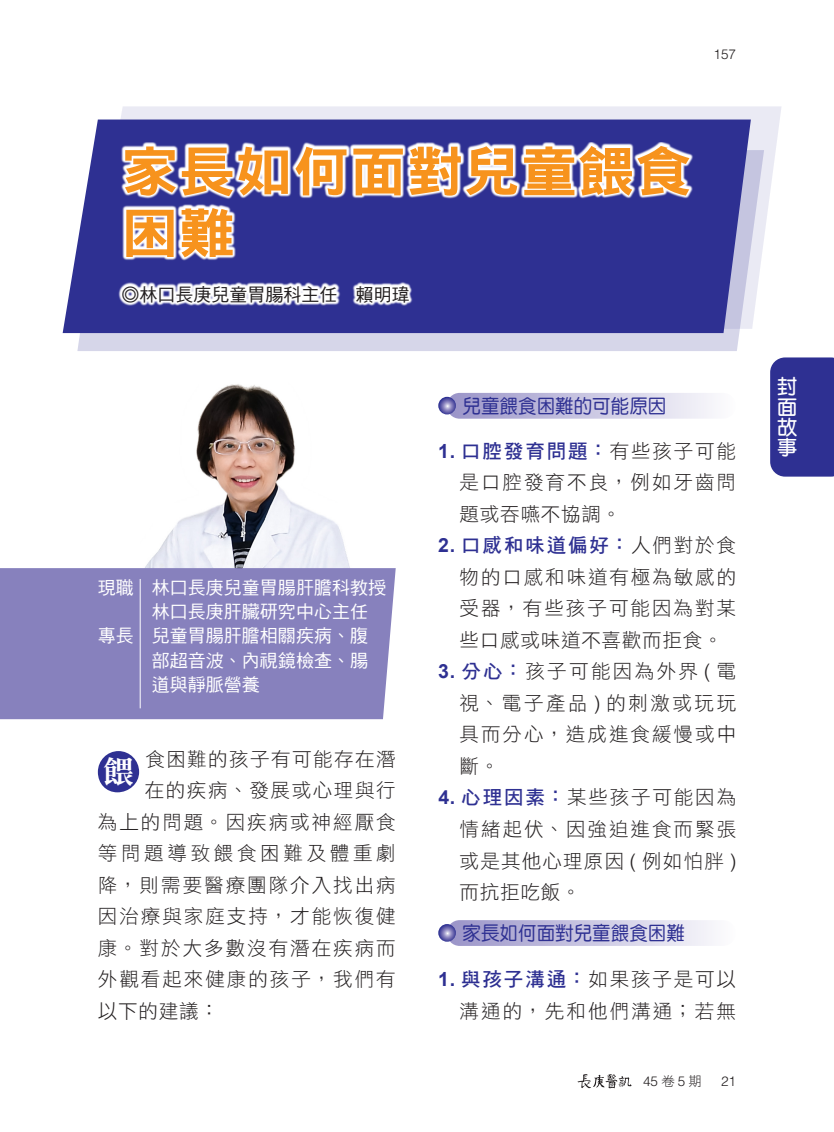
<style>
.page{position:relative;width:834px;height:1132px;background:#fff}
.page>*{position:absolute;margin:0;border:0;box-sizing:border-box;transform-origin:0 0}
.t1{font:54.15px/61.5px "DF Hei Std W9";color:#f7931d;scale:1.05 1}
.t2{font:31.5px "DF Ming Std W9";color:#fff}
.t3{font:700 20.25px/20.2px "AR Yuan B5";color:#fff;text-align:justify}
.t4{font:19.5px/31.5px "DF Hei Std W3";letter-spacing:.1em;color:#231f20;text-align:justify}
.t5{font:19.5px "DF Hei Std W7";letter-spacing:.095em;color:#2e3092}
.t6{font:19.5px "DF Yuan Std W5";color:#2e3092;scale:.95 1}
.t7{font:19.5px "DF Hei Std W3";letter-spacing:.19em;color:#231f20}
.t8{font:19.5px "DF Hei Std W3";letter-spacing:.075em;color:#231f20}
.t9{font:18px "DF Hei Std W5";color:#fff}
.t10{font:18px "DF Hei Std W5";color:#231f20}
.t11{font:300 13.5px "Helvetica LT Std";color:#231f20}
.s1{font-family:"Arial";font-weight:700}
.s2{font-family:"DF Hei Std W3";color:#231f20}
.s3{font-family:"Arial";font-weight:700;color:#2e3092}
.s4{font-family:"DF Hei Std W7";color:#2e3092}
.s5{font-family:"Helvetica LT Std";font-weight:300}
.s6{font-family:"DF Hei Std W3";font-weight:400}
</style>
<div class="page">
<div style="left:121px;top:106px;width:660px;height:69px;background:#eaeaf4"></div>
<svg style="left:71px;top:150px;width:701px;height:201px;background:#dbdbec"></svg>
<svg style="left:62px;top:119px;width:699px;height:214px;background:#4d4fa2"></svg>
<div style="left:770px;top:357px;width:63px;height:119px;background:#2e3092"></div>
<div style="left:98px;top:750px;width:41px;height:42px;background:#2e3092;border-radius:50%"></div>
<div style="left:446px;top:393px;width:290px;height:25px;background:linear-gradient(to right,#9892c6,#fefefe);border-radius:13px"></div>
<svg style="left:438px;top:396px;width:18px;height:18px"></svg>
<div style="left:446px;top:919px;width:290px;height:26px;background:linear-gradient(to right,#9b95c8,#fcfcfd);border-radius:13px"></div>
<svg style="left:438px;top:923px;width:18px;height:18px"></svg>
<img style="left:145px;top:384px;width:205px;height:184px">
<div style="left:0;top:568px;width:396px;height:151px;background:#8781bd"></div>
<hr style="left:140px;top:578px;width:1px;height:130px;background:#fff">
<svg style="left:118px;top:142px;width:575px;height:164px;fill:#2e3092"></svg>
<svg style="left:577px;top:1074px;width:54px;height:13px"></svg>
<p class="t11" style="left:713px;top:46px;width:24px">157</p>
<h1 class="t1" style="left:121px;top:139px;width:544px">家長如何面對兒童餵食困難</h1>
<p class="t10" style="left:121px;top:284px;width:290px">◎林口長庚兒童胃腸科主任　賴明瑋</p>
<p class="t9" style="left:98px;top:578px;width:290px">現職 林口長庚兒童胃腸肝膽科教授</p>
<p class="t9" style="left:98px;top:602px;width:272px">　　　林口長庚肝臟研究中心主任</p>
<p class="t9" style="left:98px;top:626px;width:272px">專長 兒童胃腸肝膽相關疾病、腹</p>
<p class="t9" style="left:152px;top:650px;width:218px">部超音波、內視鏡檢查、腸</p>
<p class="t9" style="left:152px;top:674px;width:110px">道與靜脈營養</p>
<h2 class="t2" style="left:103px;top:754px;width:33px">餵</h2>
<p class="t8" style="left:145px;top:748px;width:252px">食困難的孩子有可能存在潛</p>
<p class="t4" style="left:145px;top:774px;width:252px">在的疾病、發展或心理與行</p>
<p class="t4" style="left:98px;top:805px;width:299px">為上的問題。因疾病或神經厭食</p>
<p class="t7" style="left:98px;top:842px;width:299px">等問題導致餵食困難及體重劇</p>
<p class="t4" style="left:98px;top:868px;width:299px">降，則需要醫療團隊介入找出病</p>
<p class="t4" style="left:98px;top:900px;width:299px">因治療與家庭支持，才能恢復健</p>
<p class="t4" style="left:98px;top:931px;width:299px">康。對於大多數沒有潛在疾病而</p>
<p class="t4" style="left:98px;top:963px;width:299px">外觀看起來健康的孩子，我們有</p>
<p class="t4" style="left:98px;top:994px;width:122px">以下的建議：</p>
<p class="t6" style="left:462px;top:395px;width:216px">兒童餵食困難的可能原因</p>
<p class="t5" style="left:438px;top:440px;width:299px"><span class="s1">1.</span> 口腔發育問題：<span class="s2">有些孩子可能</span></p>
<p class="t4" style="left:459px;top:466px;width:278px">是口腔發育不良，例如牙齒問題或吞嚥不協調。</p>
<p class="t5" style="left:438px;top:534px;width:299px"><span class="s1">2.</span> 口感和味道偏好：<span class="s2">人們對於食</span></p>
<p class="t4" style="left:459px;top:560px;width:278px">物的口感和味道有極為敏感的受器，有些孩子可能因為對某些口感或味道不喜歡而拒食。</p>
<p class="t4" style="left:459px;top:655px;width:278px;text-indent:-21px"><span class="s3">3.</span> <span class="s4">分心：</span>孩子可能因為外界 <span class="s5">(</span> 電視、電子產品 <span class="s5">)</span> 的刺激或玩玩具而分心，造成進食緩慢或中斷。</p>
<p class="t4" style="left:459px;top:781px;width:278px;text-indent:-21px"><span class="s3">4.</span> <span class="s4">心理因素：</span>某些孩子可能因為情緒起伏、因強迫進食而緊張或是其他心理原因 <span class="s5">(</span> 例如怕胖 <span class="s5">)</span>而抗拒吃飯。</p>
<p class="t6" style="left:462px;top:922px;width:236px">家長如何面對兒童餵食困難</p>
<p class="t4" style="left:438px;top:963px;width:299px;text-align:right"><span class="s3">1.</span> <span class="s4">與孩子溝通：</span>如果孩子是可以溝通的，先和他們溝通；若無</p>
<p class="t11" style="left:643px;top:1072px;width:60px">45<span class="s6">卷</span>5<span class="s6">期</span></p>
<p class="t11" style="left:721px;top:1072px;width:17px">21</p>
<p class="t3" style="left:776px;top:376px;width:21px">封面故事</p>
</div>
